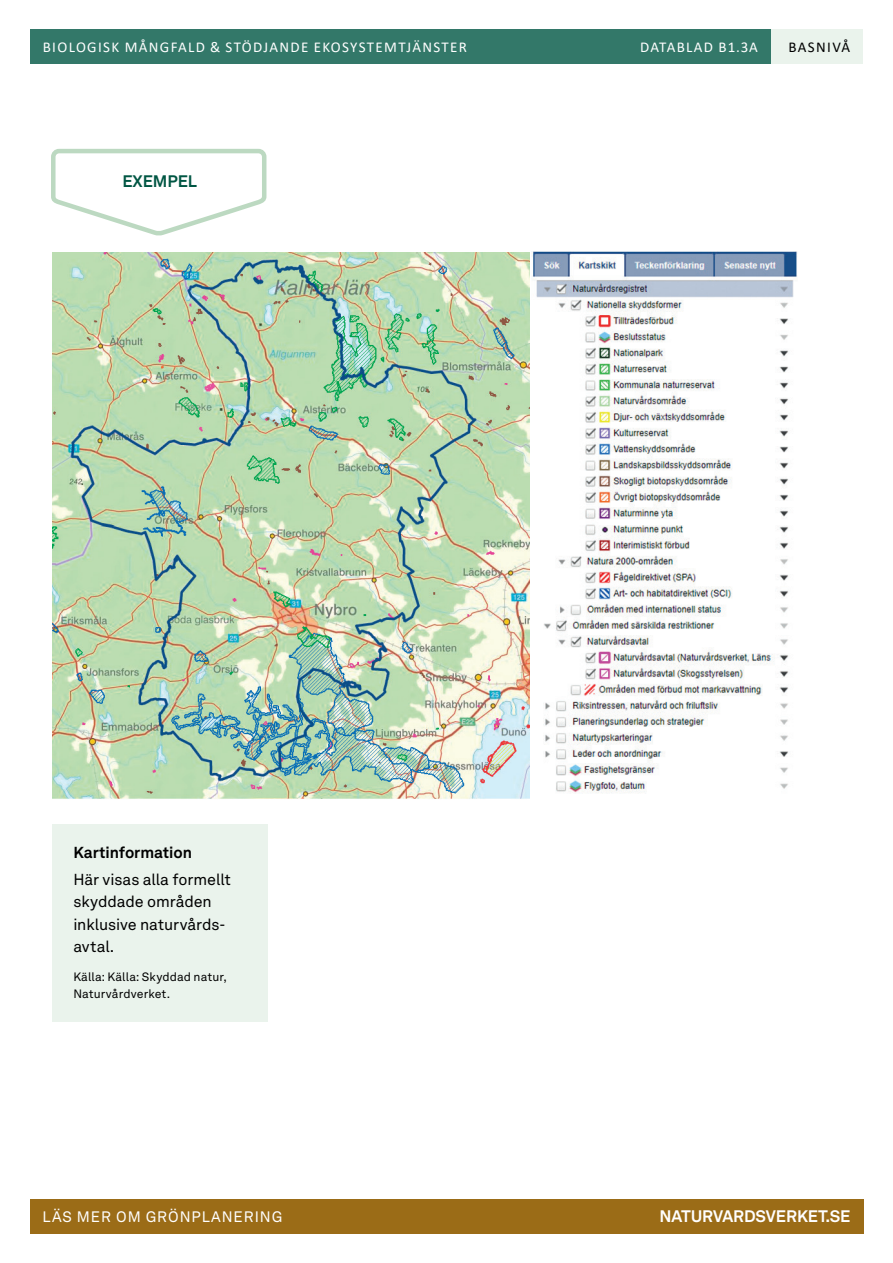
<style>
.page{position:relative;width:893px;height:1263px;background:#fff}
.page>*{position:absolute;margin:0;border:0;box-sizing:border-box;transform-origin:0 0}
.t1{font:700 16.5px "Akkurat LL";letter-spacing:-.01em;color:#fff}
.t2{font:700 16.5px "Akkurat LL";letter-spacing:-.01em;color:#005643}
.t3{font:15.75px/22.5px "Akkurat LL";letter-spacing:-.005em;color:#000}
.t4{font:700 15.75px "Akkurat LL";letter-spacing:-.005em;color:#000}
.t5{font:15px "Calibri";letter-spacing:.09em;color:#fff}
.t6{font:15px "Akkurat LL";letter-spacing:.06em;color:#fff}
.t7{font:15px "Calibri";letter-spacing:.09em;color:#000}
.t8{font:12px/16.5px "Akkurat LL";letter-spacing:.005em;color:#000}
</style>
<div class="page">
<div style="left:30px;top:1199px;width:833px;height:34px;background:#9b6c17"></div>
<div style="left:678px;top:30px;width:185px;height:34px;background:#eaf3ec"></div>
<div style="left:30px;top:30px;width:741px;height:34px;background:#337869"></div>
<img style="left:52px;top:253px;width:477px;height:546px">
<img style="left:532px;top:252px;width:265px;height:541px">
<div style="left:52px;top:825px;width:216px;height:58px;background:#eaf3ec"></div>
<div style="left:52px;top:873px;width:216px;height:104px;background:#eaf3ec"></div>
<div style="left:52px;top:972px;width:216px;height:50px;background:#eaf3ec"></div>
<svg style="left:51px;top:148px;width:216px;height:85px"></svg>
<p class="t5" style="left:43px;top:37px;width:426px">BIOLOGISK MÅNGFALD &amp; STÖDJANDE EKOSYSTEMTJÄNSTER</p>
<p class="t5" style="left:640px;top:37px;width:119px">DATABLAD B1.3A</p>
<p class="t7" style="left:789px;top:37px;width:63px">BASNIVÅ</p>
<p class="t2" style="left:122px;top:169px;width:76px">EXEMPEL</p>
<p class="t4" style="left:73px;top:840px;width:120px">Kartinformation</p>
<p class="t3" style="left:73px;top:867px;width:159px">Här visas alla formellt skyddade områden inklusive naturvårds&shy;avtal.</p>
<p class="t8" style="left:73px;top:968px;width:155px">Källa: Källa: Skyddad natur,<br>Naturvårdverket.</p>
<p class="t6" style="left:43px;top:1206px;width:241px">LÄS MER OM GRÖNPLANERING</p>
<p class="t1" style="left:659px;top:1204px;width:192px">NATURVARDSVERKET.SE</p>
</div>
